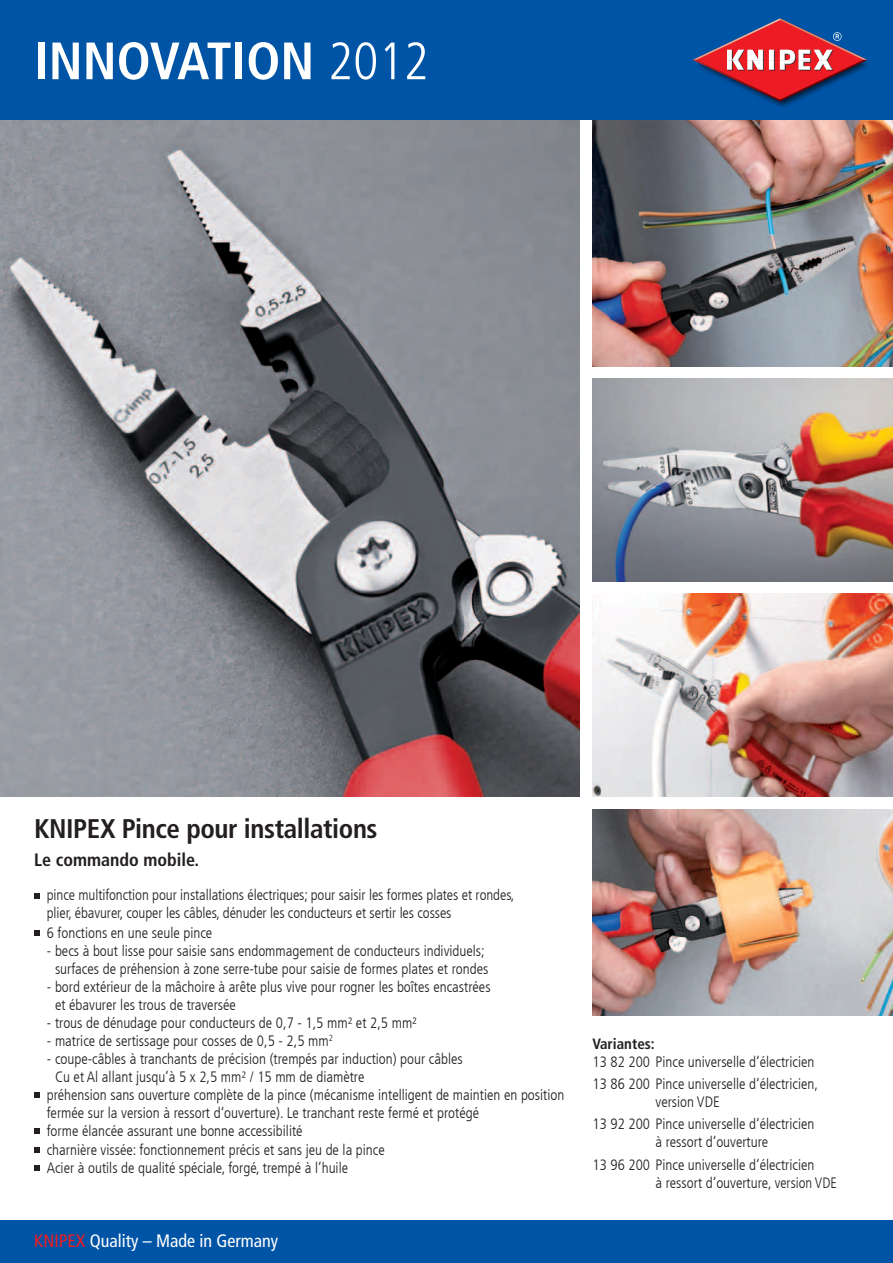
<style>
.page{position:relative;width:893px;height:1263px;background:#fff}
.page>*{position:absolute;margin:0;border:0;box-sizing:border-box;transform-origin:0 0}
.t1{font:700 condensed 52.5px "Frutiger LT Com";color:#fff}
.t2{font:700 condensed 27px "Frutiger LT Com";letter-spacing:-.015em;color:#231f20}
.t3{font:condensed 18px "Frutiger LT Com";color:#fff}
.t4{font:700 condensed 18px "Frutiger LT Com";color:#231f20}
.t5{font:300 condensed 15px/22.2px "Frutiger LT Com";color:#231f20}
.t6{font:700 condensed 15px "Frutiger LT Com";color:#231f20}
.s1{font-weight:300}
.s2{color:#ed1c24}
</style>
<div class="page">
<div style="left:0;top:1220px;width:893px;height:43px;background:#0054a6"></div>
<img style="left:0;top:119px;width:580px;height:677px">
<img style="left:592px;top:593px;width:301px;height:203px">
<img style="left:592px;top:119px;width:301px;height:247px">
<img style="left:592px;top:378px;width:301px;height:203px">
<img style="left:592px;top:809px;width:301px;height:206px">
<div style="left:0;top:0;width:893px;height:119px;background:#0054a6"></div>
<svg style="left:693px;top:18px;width:174px;height:83px"></svg>
<svg style="left:34px;top:893px;width:6px;height:5px"></svg>
<svg style="left:34px;top:930px;width:6px;height:6px"></svg>
<svg style="left:34px;top:1092px;width:6px;height:6px"></svg>
<svg style="left:34px;top:1128px;width:6px;height:6px"></svg>
<svg style="left:34px;top:1147px;width:6px;height:6px"></svg>
<svg style="left:34px;top:1165px;width:6px;height:6px"></svg>
<h1 class="t1" style="left:34px;top:30px;width:396px">INNOVATION <span class="s1">2012</span></h1>
<h2 class="t2" style="left:34px;top:813px;width:345px">KNIPEX Pince pour installations</h2>
<p class="t4" style="left:34px;top:849px;width:167px">Le commando mobile.</p>
<p class="t5" style="left:47px;top:886px;width:469px;line-height:18.6px">pince multifonction pour installations électriques; pour saisir les formes plates et rondes, plier, ébavurer, couper les câbles, dénuder les conducteurs et sertir les cosses<br>6 fonctions en une seule pince</p>
<p class="t5" style="left:47px;top:942px;width:443px;line-height:18px;text-align:center">- becs à bout lisse pour saisie sans endommagement de conducteurs individuels; surfaces de préhension à zone serre-tube pour saisie de formes plates et rondes</p>
<p class="t5" style="left:55px;top:978px;width:437px;line-height:18px;text-indent:-8px">- bord extérieur de la mâchoire à arête plus vive pour rogner les boîtes encastrées et ébavurer les trous de traversée</p>
<p class="t5" style="left:47px;top:1011px;width:372px">- trous de dénudage pour conducteurs de 0,7 - 1,5 mm² et 2,5 mm²</p>
<p class="t5" style="left:47px;top:1029px;width:288px">- matrice de sertissage pour cosses de 0,5 - 2,5 mm<sup>2</sup></p>
<p class="t5" style="left:47px;top:1047px;width:418px">- coupe-câbles à tranchants de précision (trempés par induction) pour câbles</p>
<p class="t5" style="left:55px;top:1065px;width:311px">Cu et Al allant jusqu‘à 5 x 2,5 mm² / 15 mm de diamètre</p>
<p class="t5" style="left:47px;top:1083px;width:519px">préhension sans ouverture complète de la pince (mécanisme intelligent de maintien en position</p>
<p class="t5" style="left:47px;top:1101px;width:434px">fermée sur la version à ressort d‘ouverture). Le tranchant reste fermé et protégé</p>
<p class="t5" style="left:47px;top:1119px;width:257px">forme élancée assurant une bonne accessibilité</p>
<p class="t5" style="left:47px;top:1139px;width:340px">charnière vissée: fonctionnement précis et sans jeu de la pince</p>
<p class="t5" style="left:47px;top:1157px;width:303px">Acier à outils de qualité spéciale, forgé, trempé à l’huile</p>
<p class="t3" style="left:34px;top:1230px;width:245px"><span class="s2">KNIPEX</span> Quality – Made in Germany</p>
<p class="t6" style="left:592px;top:1035px;width:64px">Variantes:</p>
<p class="t5" style="left:592px;top:1051px;width:227px">13 82 200 Pince universelle d‘électricien<br>13 86 200 Pince universelle d‘électricien,</p>
<p class="t5" style="left:592px;top:1091px;width:223px;text-indent:63px">version VDE<br>13 92 200 Pince universelle d‘électricien</p>
<p class="t5" style="left:592px;top:1131px;width:223px;text-indent:63px">à ressort d‘ouverture<br>13 96 200 Pince universelle d‘électricien</p>
<p class="t5" style="left:655px;top:1171px;width:183px">à ressort d‘ouverture, version VDE</p>
</div>
